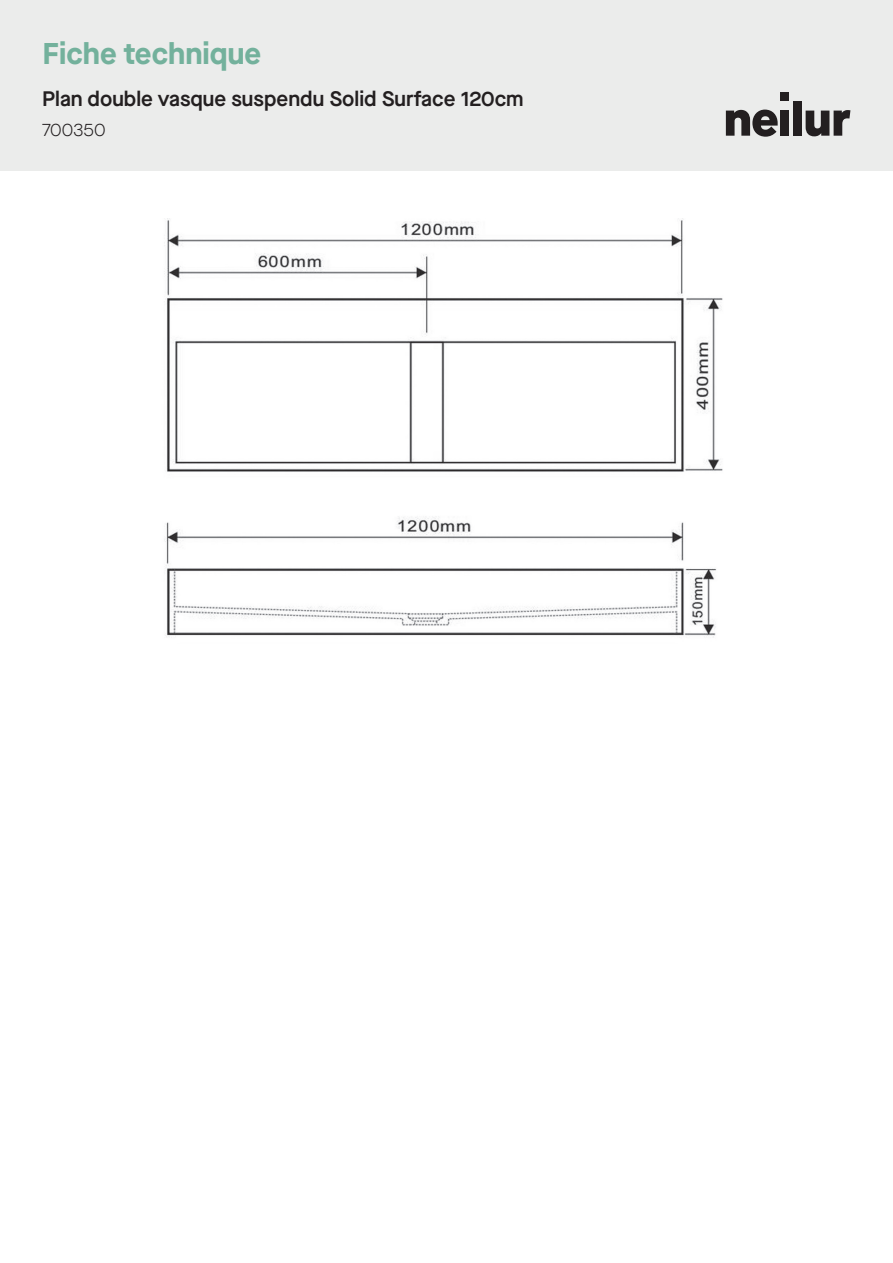
<style>
.page{position:relative;width:893px;height:1263px;background:#fff}
.page>*{position:absolute;margin:0;border:0;box-sizing:border-box;transform-origin:0 0}
.t1{font:700 30px "Maison Neue";color:#73b19c}
.t2{font:600 21px "Maison Neue";color:#231f20}
.t3{font:300 18px "Maison Neue";letter-spacing:-.005em;color:#231f20}
</style>
<div class="page">
<div style="left:0;top:0;width:893px;height:171px;background:#ebeceb"></div>
<svg style="left:726px;top:109px;width:52px;height:28px"></svg>
<div style="left:780px;top:111px;width:9px;height:25px;background:#231f20"></div>
<div style="left:793px;top:101px;width:9px;height:35px;background:#231f20"></div>
<svg style="left:806px;top:110px;width:44px;height:26px"></svg>
<div style="left:780px;top:92px;width:9px;height:9px;background:#231f20"></div>
<img style="left:164px;top:220px;width:559px;height:418px">
<h1 class="t1" style="left:43px;top:33px;width:220px">Fiche technique</h1>
<p class="t2" style="left:42px;top:84px;width:483px">Plan double vasque suspendu Solid Surface 120cm</p>
<p class="t3" style="left:42px;top:118px;width:65px">700350</p>
</div>
